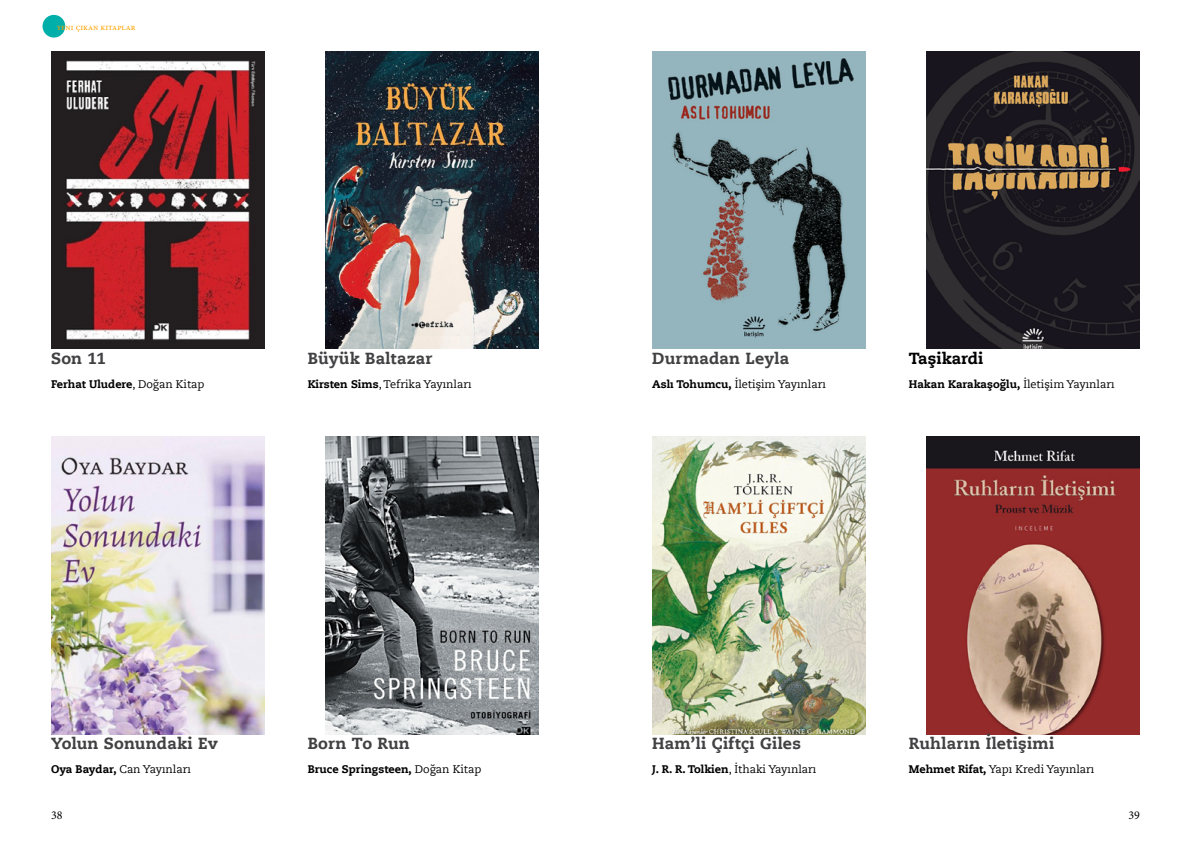
<style>
.page{position:relative;width:1191px;height:842px;background:#fff}
.page>*{position:absolute;margin:0;border:0;box-sizing:border-box;transform-origin:0 0}
.t1{font:700 16px "Caecilia LT Std Roman";letter-spacing:.01em;color:#414042}
.t2{font:700 16px "Caecilia LT Std Roman";color:#000}
.t3{font:12px "Minion Pro";color:#000}
.t4{font:11px "Caecilia LT Std Roman";color:#000}
.t5{font:700 11px "Caecilia LT Std Roman";color:#000}
.t6{font:9px "Minion Pro";color:#ffa300}
.s1{font-weight:400}
.s2{font-weight:700}
</style>
<div class="page">
<img style="left:51px;top:51px;width:213px;height:298px">
<img style="left:325px;top:51px;width:214px;height:298px">
<img style="left:51px;top:437px;width:213px;height:297px">
<img style="left:325px;top:437px;width:214px;height:297px">
<div style="left:43px;top:15px;width:22px;height:23px;background:#00afaa;border-radius:50%"></div>
<img style="left:653px;top:51px;width:212px;height:298px">
<img style="left:926px;top:51px;width:214px;height:298px">
<img style="left:652px;top:437px;width:213px;height:297px">
<img style="left:926px;top:437px;width:214px;height:297px">
<p class="t6" style="left:57px;top:21px;width:80px">yeni çıkan kitaplar</p>
<h1 class="t1" style="left:51px;top:348px;width:56px">Son 11</h1>
<p class="t5" style="left:51px;top:376px;width:155px">Ferhat Uludere<span class="s1">, Doğan Kitap</span></p>
<h1 class="t1" style="left:308px;top:348px;width:126px">Büyük Baltazar</h1>
<p class="t4" style="left:308px;top:377px;width:165px"><span class="s2">Kirsten Sims</span>, Tefrika Yayınları</p>
<h1 class="t1" style="left:51px;top:733px;width:168px">Yolun Sonundaki Ev</h1>
<p class="t4" style="left:51px;top:762px;width:141px"><span class="s2">Oya Baydar,</span> Can Yayınları</p>
<h1 class="t1" style="left:308px;top:733px;width:104px">Born To Run</h1>
<p class="t5" style="left:308px;top:762px;width:175px">Bruce Springsteen, <span class="s1">Doğan Kitap</span></p>
<h1 class="t1" style="left:652px;top:348px;width:138px">Durmadan Leyla</h1>
<p class="t4" style="left:652px;top:377px;width:175px"><span class="s2">Aslı Tohumcu,</span> İletişim Yayınları</p>
<h1 class="t2" style="left:909px;top:348px;width:76px">Taşikardi</h1>
<p class="t5" style="left:909px;top:376px;width:207px">Hakan Karakaşoğlu, <span class="s1">İletişim Yayınları</span></p>
<h1 class="t1" style="left:652px;top:733px;width:150px">Ham’li Çiftçi Giles</h1>
<p class="t4" style="left:652px;top:762px;width:166px"><span class="s2">J. R. R. Tolkien</span>, İthaki Yayınları</p>
<h1 class="t1" style="left:909px;top:733px;width:147px">Ruhların İletişimi</h1>
<p class="t4" style="left:909px;top:762px;width:187px"><span class="s2">Mehmet Rifat,</span> Yapı Kredi Yayınları</p>
<p class="t3" style="left:51px;top:807px;width:13px">38</p>
<p class="t3" style="left:1128px;top:807px;width:13px">39</p>
</div>
